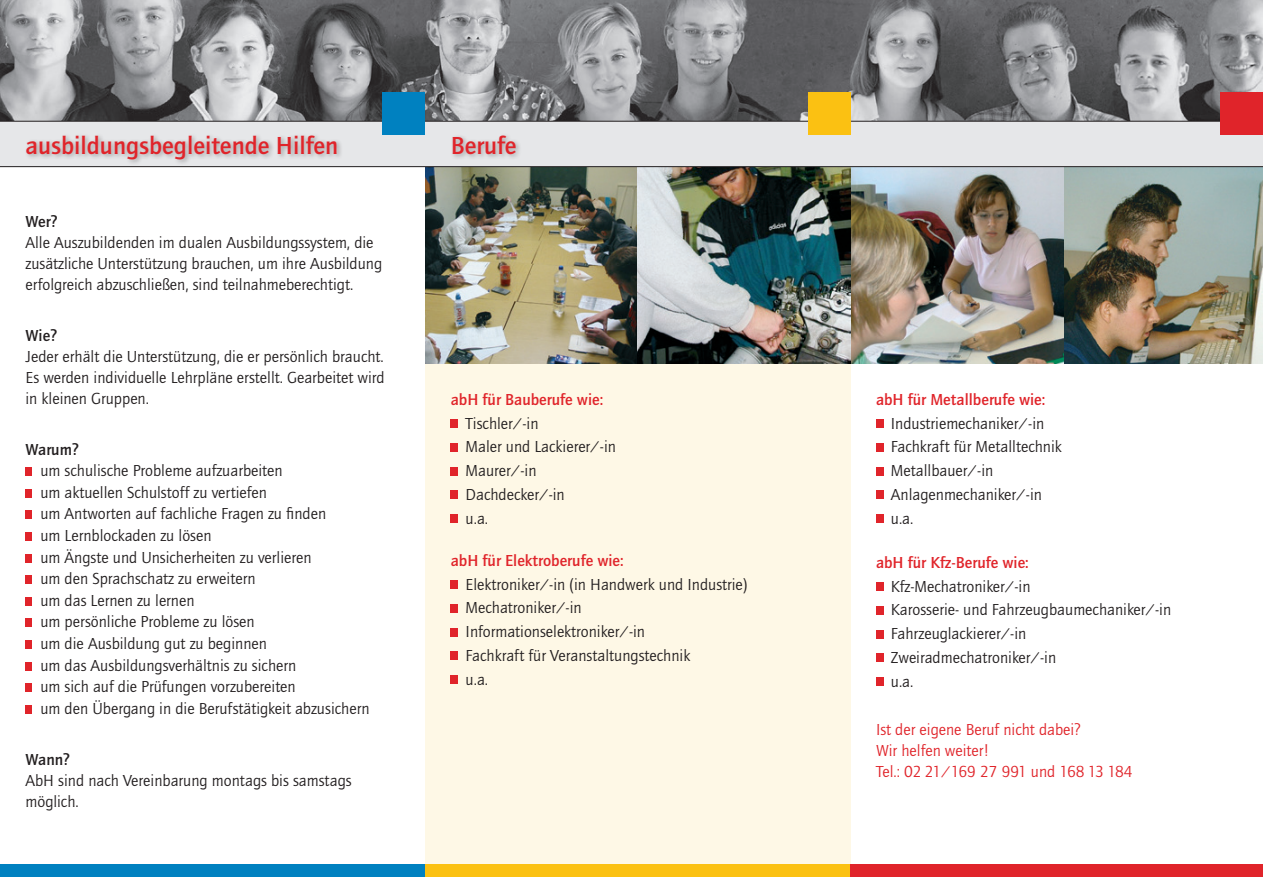
<style>
.page{position:relative;width:1263px;height:893px;background:#fff}
.page>*{position:absolute;margin:0;border:0;box-sizing:border-box;transform-origin:0 0}
.fließtext{font:78px "Quay Sans ITC";color:#e0242a}
.fließtext-2{font:76.5px "Quay Sans ITC";color:#e0242a}
.headline{font:25.5px "Quay Sans Md ITC";color:#e0242a}
.fließtext-3{font:16.5px/21px "Quay Sans ITC";color:#231f20}
.subline{font:16.5px "Quay Sans Md ITC";color:#e0242a}
.fließtext-4{font:16.5px "Quay Sans ITC";color:#e0242a}
.subline-2{font:16.5px "Quay Sans Md ITC";color:#231f20}
</style>
<div class="page">
<img style="left:425px;top:167px;width:838px;height:197px">
<img style="left:0;top:0;width:1263px;height:121px">
<div style="left:425px;top:339px;width:425px;height:533px;background:#fef8e6"></div>
<div style="left:0;top:864px;width:425px;height:13px;background:#0081c0"></div>
<div style="left:425px;top:864px;width:425px;height:13px;background:#fbc112"></div>
<div style="left:850px;top:864px;width:413px;height:13px;background:#e0242a"></div>
<div style="left:0;top:121px;width:1263px;height:46px;background:#e6e7e9"></div>
<div style="left:24px;top:133px;width:319px;height:32px;background:#231f20;opacity:.36"></div>
<div style="left:451px;top:133px;width:72px;height:27px;background:#231f20;opacity:.34"></div>
<div style="left:383px;top:92px;width:42px;height:42px;background:#0081c0"></div>
<div style="left:808px;top:92px;width:42px;height:42px;background:#fbc112"></div>
<div style="left:1220px;top:92px;width:43px;height:42px;background:#e0242a"></div>
<p class="headline" style="left:26px;top:131px;width:314px">ausbildungsbegleitende Hilfen</p>
<p class="headline" style="left:451px;top:131px;width:67px">Berufe</p>
<p class="subline-2" style="left:26px;top:212px;width:34px">Wer?</p>
<p class="fließtext-3" style="left:26px;top:232px;width:358px">Alle Auszubildenden im dualen Ausbildungssystem, die zusätzliche Unterstützung brauchen, um ihre Ausbildung erfolgreich abzuschließen, sind teilnahmeberechtigt.</p>
<p class="subline-2" style="left:26px;top:326px;width:33px">Wie?</p>
<p class="fließtext-3" style="left:26px;top:346px;width:361px;text-align:justify">Jeder erhält die Unterstützung, die er persönlich braucht.<br>Es werden individuelle Lehrpläne erstellt. Gearbeitet wird in kleinen Gruppen.</p>
<p class="subline-2" style="left:26px;top:440px;width:55px">Warum?</p>
<p class="fließtext-2" style="left:26px;top:432px;width:8px">·</p>
<p class="fließtext-3" style="left:40px;top:461px;width:244px">um schulische Probleme aufzuarbeiten</p>
<p class="fließtext-2" style="left:26px;top:453px;width:8px">·</p>
<p class="fließtext-3" style="left:40px;top:482px;width:228px">um aktuellen Schulstoff zu vertiefen</p>
<p class="fließtext-2" style="left:26px;top:475px;width:8px">·</p>
<p class="fließtext-3" style="left:40px;top:504px;width:287px">um Antworten auf fachliche Fragen zu finden</p>
<p class="fließtext-2" style="left:26px;top:496px;width:8px">·</p>
<p class="fließtext-3" style="left:40px;top:525px;width:173px">um Lernblockaden zu lösen</p>
<p class="fließtext-2" style="left:26px;top:518px;width:8px">·</p>
<p class="fließtext-3" style="left:40px;top:547px;width:273px">um Ängste und Unsicherheiten zu verlieren</p>
<p class="fließtext-2" style="left:26px;top:540px;width:8px">·</p>
<p class="fließtext-3" style="left:40px;top:569px;width:217px">um den Sprachschatz zu erweitern</p>
<p class="fließtext-2" style="left:26px;top:561px;width:8px">·</p>
<p class="fließtext-3" style="left:40px;top:590px;width:156px">um das Lernen zu lernen</p>
<p class="fließtext-2" style="left:26px;top:583px;width:8px">·</p>
<p class="fließtext-3" style="left:40px;top:612px;width:216px">um persönliche Probleme zu lösen</p>
<p class="fließtext-2" style="left:26px;top:604px;width:8px">·</p>
<p class="fließtext-3" style="left:40px;top:633px;width:228px">um die Ausbildung gut zu beginnen</p>
<p class="fließtext-2" style="left:26px;top:626px;width:8px">·</p>
<p class="fließtext-3" style="left:40px;top:655px;width:257px">um das Ausbildungsverhältnis zu sichern</p>
<p class="fließtext-2" style="left:26px;top:648px;width:8px">·</p>
<p class="fließtext-3" style="left:40px;top:677px;width:257px">um sich auf die Prüfungen vorzubereiten</p>
<p class="fließtext-2" style="left:26px;top:669px;width:8px">·</p>
<p class="fließtext-3" style="left:40px;top:698px;width:331px">um den Übergang in die Berufstätigkeit abzusichern</p>
<p class="subline-2" style="left:26px;top:750px;width:46px">Wann?</p>
<p class="fließtext-3" style="left:26px;top:770px;width:328px">AbH sind nach Vereinbarung montags bis samstags möglich.</p>
<p class="subline" style="left:451px;top:390px;width:154px">abH für Bauberufe wie:</p>
<p class="fließtext" style="left:451px;top:383px;width:9px">·</p>
<p class="fließtext-3" style="left:466px;top:413px;width:74px">Tischler/-in</p>
<p class="fließtext" style="left:451px;top:406px;width:9px">·</p>
<p class="fließtext-3" style="left:466px;top:437px;width:152px">Maler und Lackierer/-in</p>
<p class="fließtext" style="left:451px;top:430px;width:9px">·</p>
<p class="fließtext-3" style="left:466px;top:460px;width:72px">Maurer/-in</p>
<p class="fließtext" style="left:451px;top:454px;width:9px">·</p>
<p class="fließtext-3" style="left:466px;top:484px;width:101px">Dachdecker/-in</p>
<p class="fließtext" style="left:451px;top:478px;width:9px">·</p>
<p class="fließtext-3" style="left:466px;top:508px;width:24px">u.a.</p>
<p class="subline" style="left:451px;top:551px;width:174px">abH für Elektroberufe wie:</p>
<p class="fließtext" style="left:451px;top:544px;width:9px">·</p>
<p class="fließtext-3" style="left:466px;top:574px;width:283px">Elektroniker/-in (in Handwerk und Industrie)</p>
<p class="fließtext" style="left:451px;top:567px;width:9px">·</p>
<p class="fließtext-3" style="left:466px;top:598px;width:118px">Mechatroniker/-in</p>
<p class="fließtext" style="left:451px;top:591px;width:9px">·</p>
<p class="fließtext-3" style="left:466px;top:621px;width:181px">Informationselektroniker/-in</p>
<p class="fließtext" style="left:451px;top:615px;width:9px">·</p>
<p class="fließtext-3" style="left:466px;top:645px;width:226px">Fachkraft für Veranstaltungstechnik</p>
<p class="fließtext" style="left:451px;top:639px;width:9px">·</p>
<p class="fließtext-3" style="left:466px;top:669px;width:24px">u.a.</p>
<p class="subline" style="left:876px;top:390px;width:171px">abH für Metallberufe wie:</p>
<p class="fließtext" style="left:876px;top:383px;width:9px">·</p>
<p class="fließtext-3" style="left:891px;top:413px;width:155px">Industriemechaniker/-in</p>
<p class="fließtext" style="left:876px;top:406px;width:9px">·</p>
<p class="fließtext-3" style="left:891px;top:437px;width:172px">Fachkraft für Metalltechnik</p>
<p class="fließtext" style="left:876px;top:430px;width:9px">·</p>
<p class="fließtext-3" style="left:891px;top:460px;width:104px">Metallbauer/-in</p>
<p class="fließtext" style="left:876px;top:454px;width:9px">·</p>
<p class="fließtext-3" style="left:891px;top:484px;width:153px">Anlagenmechaniker/-in</p>
<p class="fließtext" style="left:876px;top:478px;width:9px">·</p>
<p class="fließtext-3" style="left:891px;top:508px;width:24px">u.a.</p>
<p class="subline" style="left:876px;top:553px;width:154px">abH für Kfz-Berufe wie:</p>
<p class="fließtext" style="left:876px;top:546px;width:9px">·</p>
<p class="fließtext-3" style="left:891px;top:576px;width:141px">Kfz-Mechatroniker/-in</p>
<p class="fließtext" style="left:876px;top:569px;width:9px">·</p>
<p class="fließtext-3" style="left:891px;top:600px;width:282px">Karosserie- und Fahrzeugbaumechaniker/-in</p>
<p class="fließtext" style="left:876px;top:593px;width:9px">·</p>
<p class="fließtext-3" style="left:891px;top:623px;width:137px">Fahrzeuglackierer/-in</p>
<p class="fließtext" style="left:876px;top:617px;width:9px">·</p>
<p class="fließtext-3" style="left:891px;top:647px;width:167px">Zweiradmechatroniker/-in</p>
<p class="fließtext" style="left:876px;top:641px;width:9px">·</p>
<p class="fließtext-3" style="left:891px;top:671px;width:24px">u.a.</p>
<p class="fließtext-4" style="left:876px;top:721px;width:206px">Ist der eigene Beruf nicht dabei?</p>
<p class="fließtext-4" style="left:876px;top:742px;width:115px">Wir helfen weiter!</p>
<p class="fließtext-4" style="left:876px;top:763px;width:258px">Tel.: 02 21/169 27 991 und 168 13 184</p>
</div>
